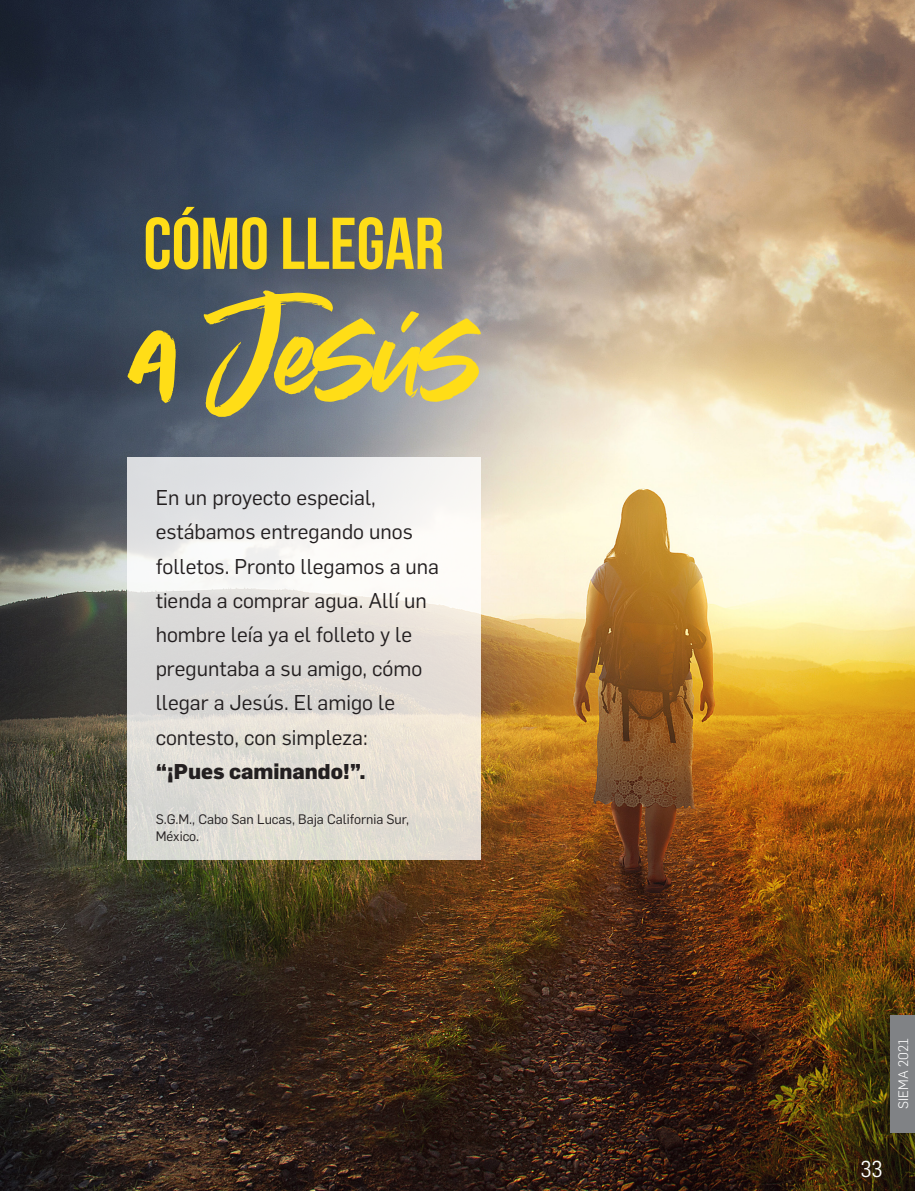
<style>
.page{position:relative;width:915px;height:1191px;background:#fff}
.page>*{position:absolute;margin:0;border:0;box-sizing:border-box;transform-origin:0 0}
.t1{font:22.5px "Flama Semicondensed";color:#fff}
.t2{font:21px/34.2px "Flama";color:#231f20}
.t3{font:800 21px "Flama";color:#231f20}
.t4{font:13.5px/16.2px "Flama";color:#231f20}
.t5{font:300 13.5px "Flama";color:#fff}
</style>
<div class="page">
<img style="left:0;top:0;width:914px;height:1191px">
<div style="left:889px;top:1014px;width:25px;height:118px;background:#808285"></div>
<svg style="left:127px;top:457px;width:353px;height:402px"></svg>
<svg style="left:146px;top:207px;width:120px;height:62px;background:#9e9338"></svg>
<svg style="left:283px;top:217px;width:159px;height:52px;background:#ab9d3f"></svg>
<svg style="left:127px;top:330px;width:49px;height:73px;background:#9f9338"></svg>
<svg style="left:204px;top:290px;width:276px;height:127px;background:#a39d64"></svg>
<p class="t2" style="left:156px;top:479px;width:285px">En un proyecto especial, estábamos entregando unos folletos. Pronto llegamos a una tienda a comprar agua. Allí un hombre leía ya el folleto y le preguntaba a su amigo, cómo llegar a Jesús. El amigo le contesto, con simpleza:</p>
<p class="t3" style="left:156px;top:756px;width:211px">“¡Pues caminando!”.</p>
<p class="t4" style="left:156px;top:810px;width:255px">S.G.M., Cabo San Lucas, Baja California Sur,<br>México.</p>
<p class="t5" style="left:894px;top:1108px;width:72px;rotate:-90deg">SIEMA 2021</p>
<p class="t1" style="left:860px;top:1154px;width:24px">33</p>
</div>
